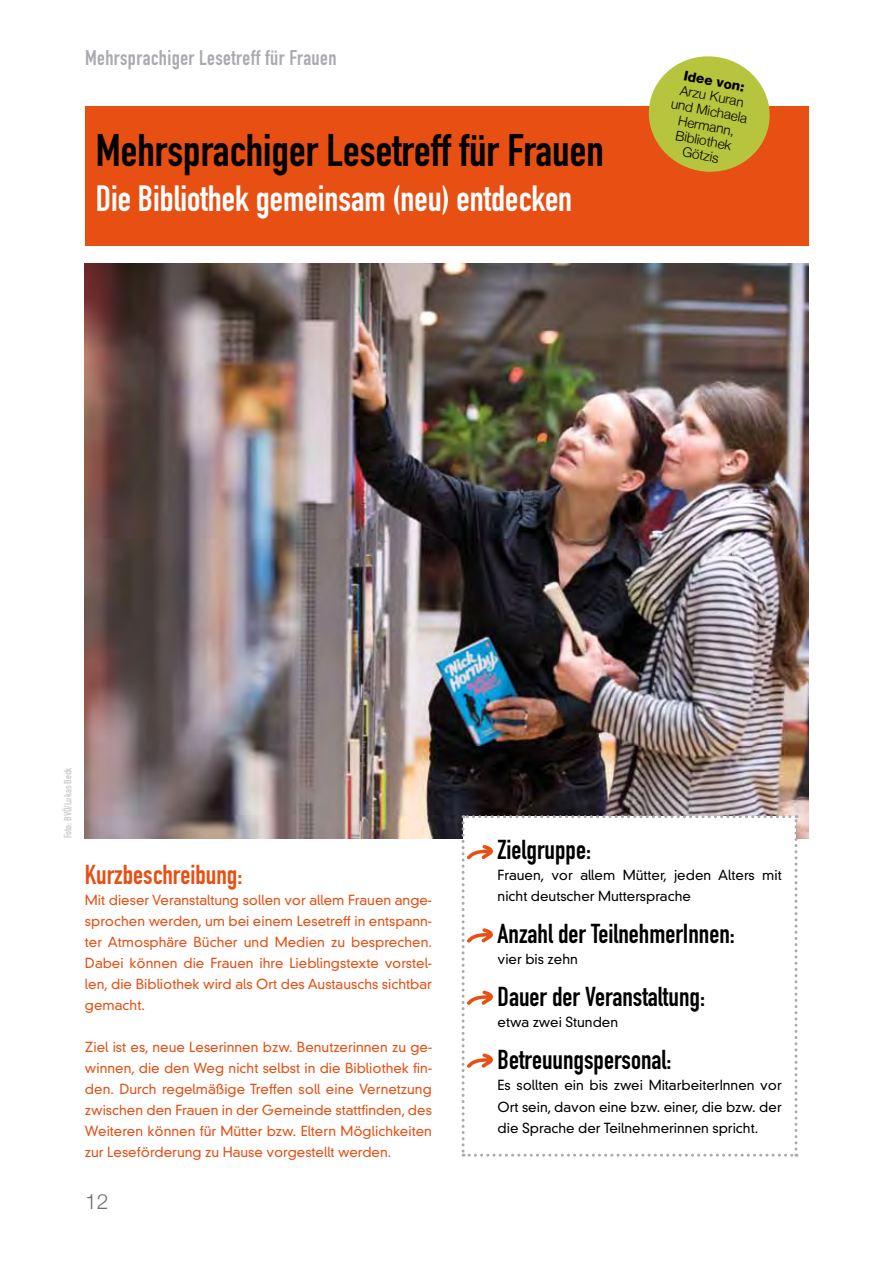
<style>
.page{position:relative;width:893px;height:1263px;background:#fff}
.page>*{position:absolute;margin:0;border:0;box-sizing:border-box;transform-origin:0 0}
.t1{font:45px "DIN Engschrift";color:#000}
.t2{font:36px "DIN Engschrift";color:#fff}
.t3{font:27px "DIN Engschrift";color:#000}
.t4{font:27px "DIN Engschrift";color:#e74f13}
.t5{font:21px "DIN Engschrift";letter-spacing:.02em;color:#aaabb0}
.t6{font:300 21px "Helvetica Neue LT";color:#707172}
.t7{font:300 13.5px/21px "DIN Neuzeit Grotesk";color:#e74f13;text-align:justify}
.t8{font:300 13.5px/21px "DIN Neuzeit Grotesk";color:#000}
.t9{font:300 13.5px/15px "Helvetica Neue LT";color:#000;text-align:center}
.t10{font:800 13.5px "Helvetica Neue LT";color:#000}
.t11{font:10.5px "DIN Engschrift";color:#cbcdce}
</style>
<div class="page">
<img style="left:85px;top:264px;width:724px;height:574px">
<div style="left:85px;top:107px;width:724px;height:139px;background:#e74f13"></div>
<svg style="left:462px;top:815px;width:335px;height:342px"></svg>
<svg style="left:644px;top:56px;width:131px;height:116px"></svg>
<h3 class="t5" style="left:85px;top:45px;width:253px">Mehrsprachiger Lesetreff für Frauen</h3>
<h1 class="t1" style="left:96px;top:123px;width:510px">Mehrsprachiger Lesetreff für Frauen</h1>
<h2 class="t2" style="left:96px;top:177px;width:478px">Die Bibliothek gemeinsam (neu) entdecken</h2>
<p class="t10" style="left:685px;top:67px;width:63px;rotate:11deg">Idee von:</p>
<p class="t9" style="left:676px;top:81px;width:79px;rotate:11deg">Arzu Kuran und Michaela<br>Hermann,<br>Bibliothek<br>Götzis</p>
<p class="t11" style="left:62px;top:838px;width:72px;rotate:-90deg">Foto: BVÖ/Lukas Beck</p>
<h3 class="t4" style="left:85px;top:858px;width:159px">Kurzbeschreibung:</h3>
<p class="t7" style="left:85px;top:889px;width:348px">Mit dieser Veranstaltung sollen vor allem Frauen ange&shy;sprochen werden, um bei einem Lesetreff in entspann&shy;ter Atmosphäre Bücher und Medien zu besprechen.<br>Dabei können die Frauen ihre Lieblingstexte vorstel&shy;len, die Bibliothek wird als Ort des Austauschs sichtbar gemacht.</p>
<p class="t7" style="left:85px;top:1036px;width:348px">Ziel ist es, neue Leserinnen bzw. Benutzerinnen zu ge&shy;winnen, die den Weg nicht selbst in die Bibliothek fin&shy;den. Durch regelmäßige Treffen soll eine Vernetzung zwischen den Frauen in der Gemeinde stattfinden, des Weiteren können für Mütter bzw. Eltern Möglichkeiten zur Leseförderung zu Hause vorgestellt werden.</p>
<h3 class="t6" style="left:85px;top:1189px;width:25px">12</h3>
<h3 class="t3" style="left:498px;top:834px;width:95px">Zielgruppe:</h3>
<p class="t8" style="left:498px;top:865px;width:286px">Frauen, vor allem Mütter, jeden Alters mit nicht deutscher Muttersprache</p>
<h3 class="t3" style="left:498px;top:918px;width:239px">Anzahl der TeilnehmerInnen:</h3>
<p class="t8" style="left:498px;top:949px;width:82px">vier bis zehn</p>
<h3 class="t3" style="left:498px;top:981px;width:209px">Dauer der Veranstaltung:</h3>
<p class="t8" style="left:498px;top:1012px;width:122px">etwa zwei Stunden</p>
<h3 class="t3" style="left:498px;top:1044px;width:176px">Betreuungspersonal:</h3>
<p class="t8" style="left:498px;top:1075px;width:286px;text-align:justify">Es sollten ein bis zwei MitarbeiterInnen vor Ort sein, davon eine bzw. einer, die bzw. der die Sprache der Teilnehmerinnen spricht.</p>
</div>
